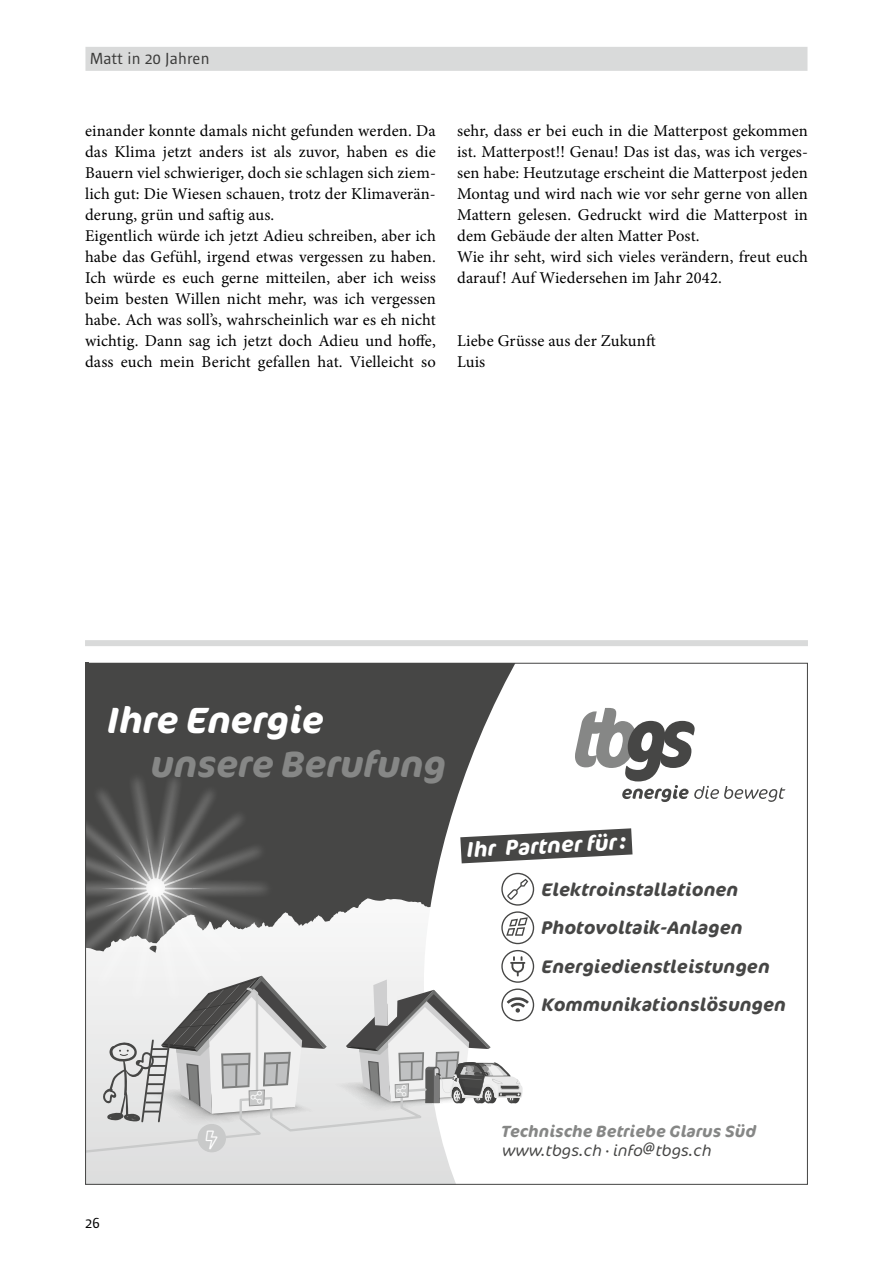
<style>
.page{position:relative;width:893px;height:1263px;background:#fff}
.page>*{position:absolute;margin:0;border:0;box-sizing:border-box;transform-origin:0 0}
.t1{font:italic 700 36.45px "Cocon OT";letter-spacing:-.01em;color:#868786}
.t2{font:italic 700 36.45px "Cocon OT";letter-spacing:-.01em;color:#fff}
.t3{font:italic 700 21.3px "Cocon OT";color:#fff}
.t4{font:italic 700 18.15px/38.5px "Cocon OT";color:#464645}
.t5{font:16.5px/21px "Minion Pro";letter-spacing:.01em;color:#000}
.t6{font:16.5px "Sun Sans";letter-spacing:.01em;color:#3a3a39}
.t7{font:italic 700 16.2px "Cocon OT";color:#868786}
.t8{font:italic 300 16.2px "Cocon OT";color:#464645}
.t9{font:15px "Sun Sans";color:#000}
</style>
<div class="page">
<div style="left:85px;top:47px;width:722px;height:24px;background:#d9dada"></div>
<div style="left:87px;top:665px;width:337px;height:233px;background:#464645"></div>
<svg style="left:87px;top:898px;width:337px;height:285px"></svg>
<div style="left:85px;top:771px;width:190px;height:235px;background:#fff;opacity:.75"></div>
<svg style="left:100px;top:793px;width:4px;height:6px"></svg>
<img style="left:136px;top:780px;width:6px;height:29px">
<img style="left:169px;top:780px;width:6px;height:29px">
<svg style="left:207px;top:793px;width:4px;height:6px"></svg>
<img style="left:104px;top:799px;width:14px;height:24px">
<img style="left:193px;top:799px;width:14px;height:24px">
<img style="left:141px;top:809px;width:6px;height:29px">
<img style="left:164px;top:809px;width:6px;height:29px">
<svg style="left:233px;top:817px;width:7px;height:6px"></svg>
<img style="left:87px;top:823px;width:9px;height:15px">
<img style="left:118px;top:823px;width:9px;height:15px">
<img style="left:184px;top:823px;width:10px;height:15px">
<img style="left:216px;top:823px;width:18px;height:15px">
<img style="left:95px;top:838px;width:18px;height:14px">
<img style="left:126px;top:838px;width:81px;height:14px">
<img style="left:207px;top:838px;width:15px;height:51px">
<svg style="left:251px;top:851px;width:8px;height:3px"></svg>
<svg style="left:87px;top:854px;width:2px;height:11px"></svg>
<img style="left:89px;top:852px;width:55px;height:15px">
<img style="left:149px;top:852px;width:28px;height:15px">
<img style="left:180px;top:852px;width:20px;height:15px">
<img style="left:222px;top:854px;width:29px;height:11px">
<img style="left:95px;top:867px;width:24px;height:9px">
<img style="left:119px;top:867px;width:88px;height:14px">
<svg style="left:87px;top:888px;width:17px;height:1px"></svg>
<img style="left:104px;top:881px;width:89px;height:15px">
<img style="left:192px;top:888px;width:15px;height:20px">
<svg style="left:222px;top:888px;width:44px;height:1px"></svg>
<img style="left:95px;top:901px;width:24px;height:9px">
<img style="left:119px;top:896px;width:59px;height:14px">
<img style="left:178px;top:896px;width:15px;height:24px">
<img style="left:207px;top:907px;width:15px;height:6px">
<svg style="left:87px;top:910px;width:10px;height:8px"></svg>
<img style="left:112px;top:910px;width:19px;height:15px">
<img style="left:134px;top:910px;width:29px;height:15px">
<img style="left:163px;top:910px;width:15px;height:29px">
<img style="left:192px;top:919px;width:15px;height:13px">
<img style="left:222px;top:912px;width:29px;height:11px">
<svg style="left:251px;top:923px;width:8px;height:3px"></svg>
<img style="left:95px;top:925px;width:18px;height:14px">
<img style="left:126px;top:925px;width:22px;height:14px">
<img style="left:148px;top:925px;width:15px;height:9px">
<img style="left:178px;top:925px;width:15px;height:21px">
<img style="left:207px;top:931px;width:15px;height:13px">
<img style="left:87px;top:939px;width:9px;height:7px">
<img style="left:118px;top:939px;width:9px;height:7px">
<img style="left:141px;top:939px;width:6px;height:7px">
<img style="left:164px;top:939px;width:6px;height:7px">
<img style="left:222px;top:944px;width:15px;height:2px">
<div style="left:146px;top:878px;width:19px;height:19px;background:#fff;border-radius:50%"></div>
<svg style="left:424px;top:665px;width:362px;height:518px"></svg>
<svg style="left:460px;top:828px;width:172px;height:35px"></svg>
<svg style="left:575px;top:708px;width:210px;height:94px"></svg>
<svg style="left:502px;top:873px;width:31px;height:32px"></svg>
<svg style="left:507px;top:879px;width:21px;height:21px"></svg>
<div style="left:501px;top:873px;width:33px;height:33px;border:1px solid #464645;border-radius:50%"></div>
<svg style="left:502px;top:912px;width:31px;height:31px"></svg>
<div style="left:501px;top:911px;width:33px;height:33px;border:1px solid #464645;border-radius:50%"></div>
<svg style="left:506px;top:917px;width:22px;height:19px"></svg>
<div style="left:502px;top:951px;width:31px;height:31px;background:#fff;border-radius:50%"></div>
<div style="left:501px;top:950px;width:33px;height:33px;border:1px solid #464645;border-radius:50%"></div>
<svg style="left:502px;top:989px;width:31px;height:32px"></svg>
<div style="left:501px;top:988px;width:33px;height:33px;border:1px solid #464645;border-radius:50%"></div>
<div style="left:85px;top:640px;width:723px;height:6px;background:#d9dada"></div>
<svg style="left:85px;top:946px;width:444px;height:211px"></svg>
<p class="t6" style="left:90px;top:50px;width:121px">Matt in 20 Jahren</p>
<p class="t5" style="left:85px;top:120px;width:352px">einander konnte damals nicht gefunden werden. Da das Klima jetzt anders ist als zuvor, haben es die Bauern viel schwieriger, doch sie schlagen sich ziem&shy;lich gut: Die Wiesen schauen, trotz der Klimaverän&shy;derung, grün und saftig aus.<br>Eigentlich würde ich jetzt Adieu schreiben, aber ich habe das Gefühl, irgend etwas vergessen zu haben.<br>Ich würde es euch gerne mitteilen, aber ich weiss beim besten Willen nicht mehr, was ich vergessen habe. Ach was soll’s, wahrscheinlich war es eh nicht wichtig. Dann sag ich jetzt doch Adieu und hoffe, dass euch mein Bericht gefallen hat. Vielleicht so</p>
<p class="t5" style="left:457px;top:120px;width:352px">sehr, dass er bei euch in die Matterpost gekommen ist. Matterpost!! Genau! Das ist das, was ich verges&shy;sen habe: Heutzutage erscheint die Matterpost jeden Montag und wird nach wie vor sehr gerne von allen Mattern gelesen. Gedruckt wird die Matterpost in dem Gebäude der alten Matter Post.<br>Wie ihr seht, wird sich vieles verändern, freut euch darauf! Auf Wiedersehen im Jahr 2042.</p>
<p class="t5" style="left:457px;top:330px;width:200px">Liebe Grüsse aus der Zukunft<br>Luis</p>
<h1 class="t2" style="left:108px;top:698px;width:218px">Ihre Energie</h1>
<h1 class="t1" style="left:151px;top:742px;width:297px">unsere Berufung</h1>
<p class="t3" style="left:466px;top:837px;width:161px;rotate:-3deg">Ihr Partner für:</p>
<p class="t4" style="left:541px;top:870px;width:246px">Elektroinstallationen<br>Photovoltaik-Anlagen<br>Energiedienstleistungen<br>Kommunikationslösungen</p>
<p class="t9" style="left:85px;top:1215px;width:16px">26</p>
<p class="t7" style="left:501px;top:1121px;width:256px">Technische Betriebe Glarus Süd</p>
<p class="t8" style="left:501px;top:1141px;width:211px">www.tbgs.ch · info@tbgs.ch</p>
</div>
